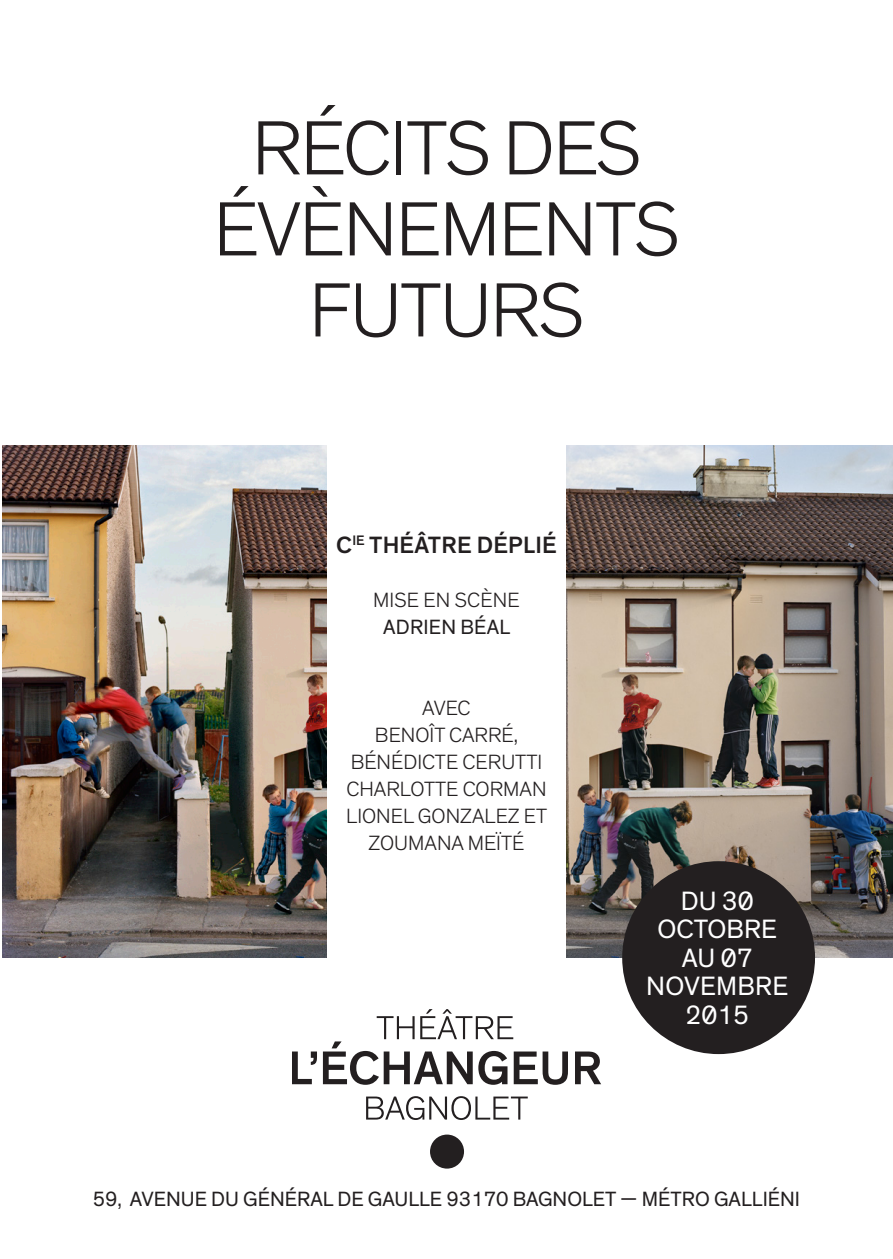
<style>
.page{position:relative;width:893px;height:1259px;background:#fff}
.page>*{position:absolute;margin:0;border:0;box-sizing:border-box;transform-origin:0 0}
.TITRE_OK{font:300 78px "Theinhardt";letter-spacing:-.02em;color:#231f20}
.TITRE_OK-2{font:27px "Theinhardt";color:#fff}
.TECHNIQUE_OK{font:500 24px "Theinhardt";letter-spacing:.01em;color:#231f20}
.TECHNIQUE_OK-2{font:300 21px "Theinhardt";color:#231f20}
.TECHNIQUE_OK-3{font:21px "Theinhardt";color:#231f20}
</style>
<div class="page">
<img style="left:2px;top:445px;width:324px;height:512px">
<div style="left:430px;top:1134px;width:34px;height:34px;background:#231f20;border-radius:50%"></div>
<svg style="left:366px;top:1096px;width:162px;height:24px"></svg>
<svg style="left:292px;top:1009px;width:309px;height:75px"></svg>
<img style="left:567px;top:445px;width:326px;height:512px">
<div style="left:622px;top:861px;width:193px;height:193px;background:#231f20;border-radius:50%"></div>
<p class="TITRE_OK" style="left:252px;top:103px;width:391px">RÉCITS DES</p>
<p class="TITRE_OK" style="left:214px;top:184px;width:467px">ÉVÈNEMENTS</p>
<p class="TITRE_OK" style="left:309px;top:265px;width:276px">FUTURS</p>
<p class="TECHNIQUE_OK" style="left:336px;top:530px;width:222px">C<sup>IE</sup> THÉÂTRE DÉPLIÉ</p>
<p class="TECHNIQUE_OK-2" style="left:373px;top:587px;width:148px">MISE EN SCÈNE</p>
<p class="TECHNIQUE_OK-3" style="left:383px;top:614px;width:128px">ADRIEN BÉAL</p>
<p class="TECHNIQUE_OK-2" style="left:422px;top:695px;width:50px">AVEC</p>
<p class="TECHNIQUE_OK-2" style="left:375px;top:722px;width:145px">BENOÎT CARRÉ,</p>
<p class="TECHNIQUE_OK-2" style="left:351px;top:749px;width:193px">BÉNÉDICTE CERUTTI</p>
<p class="TECHNIQUE_OK-2" style="left:346px;top:776px;width:202px">CHARLOTTE CORMAN</p>
<p class="TECHNIQUE_OK-2" style="left:346px;top:803px;width:203px">LIONEL GONZALEZ ET</p>
<p class="TECHNIQUE_OK-2" style="left:369px;top:830px;width:157px">ZOUMANA MEÏTÉ</p>
<p class="TITRE_OK-2" style="left:681px;top:885px;width:74px">DU 30</p>
<p class="TITRE_OK-2" style="left:657px;top:913px;width:121px">OCTOBRE</p>
<p class="TITRE_OK-2" style="left:682px;top:942px;width:72px">AU 07</p>
<p class="TITRE_OK-2" style="left:646px;top:970px;width:144px">NOVEMBRE</p>
<p class="TITRE_OK-2" style="left:685px;top:999px;width:65px">2015</p>
<p class="TECHNIQUE_OK-3" style="left:93px;top:1186px;width:709px">59, AVENUE DU GÉNÉRAL DE GAULLE 93170 BAGNOLET — MÉTRO GALLIÉNI</p>
</div>
